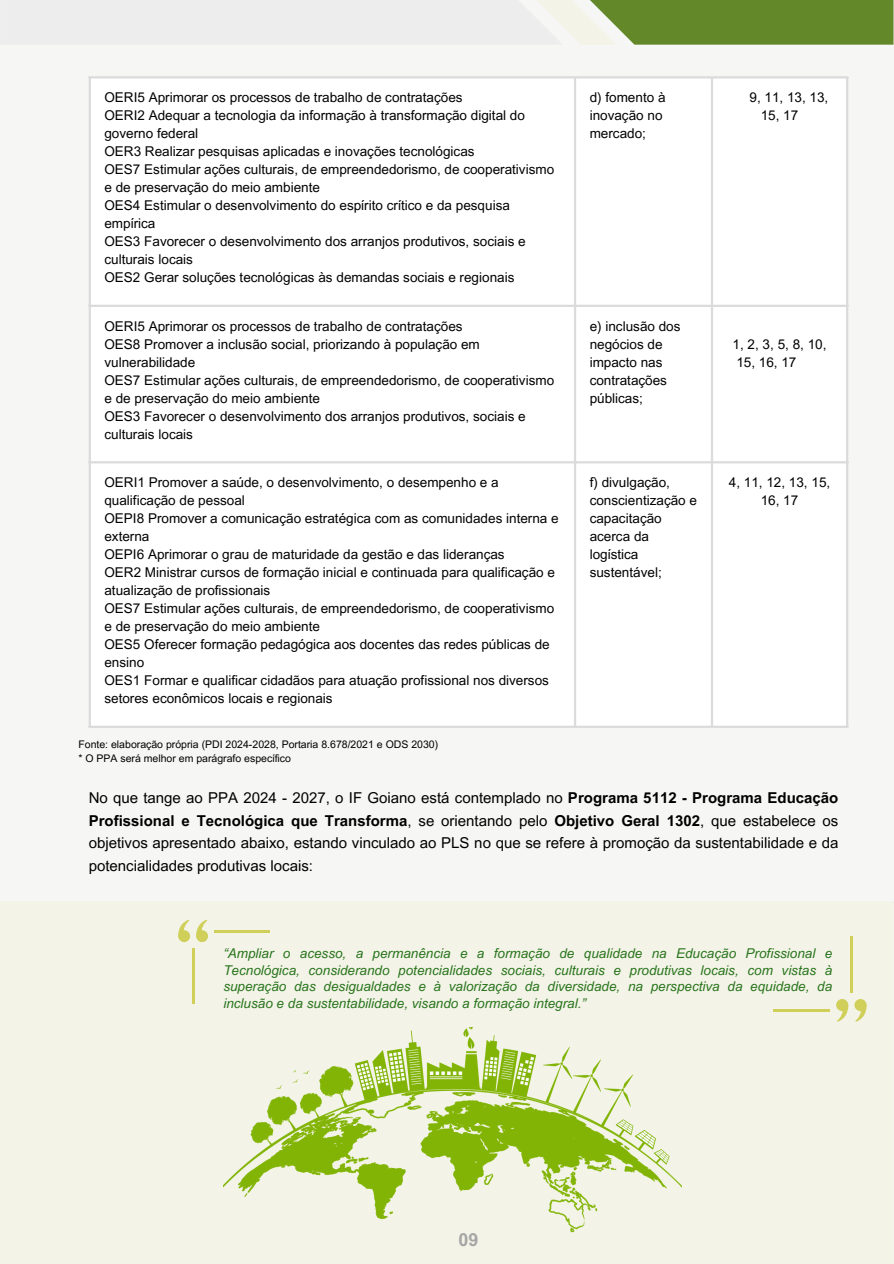
<style>
.page{position:relative;width:894px;height:1264px;background:#fff}
.page>*{position:absolute;margin:0;border:0;box-sizing:border-box;transform-origin:0 0}
.t1{font:700 18px "Arial MT Pro";color:#a6a6a6}
.t2{font:15px/22.5px "Arial MT Pro";color:#000;text-align:justify}
.t3{font:13.5px/18px "Arial MT Pro";color:#000}
.t4{font:italic 13.5px/16.8px "Arial MT Pro";color:#29741d;text-align:justify}
.t5{font:10.5px "Arial MT Pro";color:#000}
.s1{font-weight:700}
</style>
<div class="page">
<hr style="left:89px;top:78px;width:2px;height:647px;background:#dbdbdb">
<hr style="left:573px;top:78px;width:3px;height:647px;background:#dbdbdb">
<hr style="left:710px;top:78px;width:3px;height:647px;background:#dbdbdb">
<hr style="left:845px;top:78px;width:3px;height:647px;background:#dbdbdb">
<hr style="left:89px;top:76px;width:759px;height:2px;background:#dbdbdb">
<hr style="left:89px;top:305px;width:759px;height:2px;background:#dbdbdb">
<hr style="left:89px;top:461px;width:759px;height:2px;background:#dbdbdb">
<hr style="left:89px;top:725px;width:759px;height:3px;background:#dbdbdb">
<div style="left:1px;top:902px;width:891px;height:361px;background:#f3f4e7"></div>
<hr style="left:0;top:903px;width:2px;height:360px;background:#f3f4e7">
<hr style="left:891px;top:903px;width:2px;height:360px;background:#f3f4e7">
<hr style="left:0;top:901px;width:893px;height:2px;background:#f3f4e7">
<hr style="left:0;top:1263px;width:893px;height:1px;background:#f3f4e7">
<svg style="left:537px;top:0;width:356px;height:45px;background:#829f54"></svg>
<img style="left:223px;top:1027px;width:458px;height:206px">
<div style="left:196px;top:930px;width:12px;height:12px;background:#cfcf5a;border-radius:50%"></div>
<svg style="left:196px;top:919px;width:11px;height:21px"></svg>
<div style="left:178px;top:930px;width:12px;height:12px;background:#cfcf5a;border-radius:50%"></div>
<svg style="left:178px;top:919px;width:11px;height:21px"></svg>
<hr style="left:192px;top:948px;width:2px;height:55px;background:#cfcf5a">
<hr style="left:214px;top:929px;width:55px;height:3px;background:#cfcf5a">
<svg style="left:836px;top:1000px;width:31px;height:21px"></svg>
<hr style="left:849px;top:936px;width:3px;height:56px;background:#cfcf5a">
<hr style="left:773px;top:1008px;width:56px;height:3px;background:#cfcf5a">
<p class="t3" style="left:104px;top:90px;width:359px">OERI5 Aprimorar os processos de trabalho de contratações</p>
<p class="t3" style="left:104px;top:108px;width:422px">OERI2 Adequar a tecnologia da informação à transformação digital do governo federal</p>
<p class="t3" style="left:104px;top:144px;width:371px">OER3 Realizar pesquisas aplicadas e inovações tecnológicas</p>
<p class="t3" style="left:104px;top:162px;width:451px">OES7 Estimular ações culturais, de empreendedorismo, de cooperativismo e de preservação do meio ambiente</p>
<p class="t3" style="left:104px;top:198px;width:407px">OES4 Estimular o desenvolvimento do espírito crítico e da pesquisa empírica</p>
<p class="t3" style="left:104px;top:234px;width:422px">OES3 Favorecer o desenvolvimento dos arranjos produtivos, sociais e culturais locais</p>
<p class="t3" style="left:104px;top:270px;width:411px">OES2 Gerar soluções tecnológicas às demandas sociais e regionais</p>
<p class="t3" style="left:104px;top:318px;width:359px">OERI5 Aprimorar os processos de trabalho de contratações</p>
<p class="t3" style="left:104px;top:336px;width:377px">OES8 Promover a inclusão social, priorizando à população em vulnerabilidade</p>
<p class="t3" style="left:104px;top:372px;width:451px">OES7 Estimular ações culturais, de empreendedorismo, de cooperativismo e de preservação do meio ambiente</p>
<p class="t3" style="left:104px;top:408px;width:422px">OES3 Favorecer o desenvolvimento dos arranjos produtivos, sociais e culturais locais</p>
<p class="t3" style="left:104px;top:475px;width:395px">OERI1 Promover a saúde, o desenvolvimento, o desempenho e a qualificação de pessoal</p>
<p class="t3" style="left:104px;top:511px;width:455px">OEPI8 Promover a comunicação estratégica com as comunidades interna e externa</p>
<p class="t3" style="left:104px;top:547px;width:401px">OEPI6 Aprimorar o grau de maturidade da gestão e das lideranças</p>
<p class="t3" style="left:104px;top:565px;width:452px">OER2 Ministrar cursos de formação inicial e continuada para qualificação e atualização de profissionais</p>
<p class="t3" style="left:104px;top:601px;width:451px">OES7 Estimular ações culturais, de empreendedorismo, de cooperativismo e de preservação do meio ambiente</p>
<p class="t3" style="left:104px;top:637px;width:446px">OES5 Oferecer formação pedagógica aos docentes das redes públicas de ensino</p>
<p class="t3" style="left:104px;top:673px;width:446px">OES1 Formar e qualificar cidadãos para atuação profissional nos diversos setores econômicos locais e regionais</p>
<p class="t5" style="left:78px;top:740px;width:361px">Fonte: elaboração própria (PDI 2024-2028, Portaria 8.678/2021 e ODS 2030)</p>
<p class="t5" style="left:78px;top:754px;width:214px">* O PPA será melhor em parágrafo específico</p>
<p class="t3" style="left:589px;top:90px;width:77px">d) fomento à inovação no mercado;</p>
<p class="t3" style="left:760px;top:90px;width:69px;text-indent:-11px">9, 11, 13, 13,<br>15, 17</p>
<p class="t3" style="left:589px;top:318px;width:92px">e) inclusão dos negócios de impacto nas contratações públicas;</p>
<p class="t3" style="left:732px;top:336px;width:95px">1, 2, 3, 5, 8, 10,<br>15, 16, 17</p>
<p class="t3" style="left:589px;top:475px;width:109px">f) divulgação, conscientização e capacitação acerca da logística sustentável;</p>
<p class="t3" style="left:728px;top:475px;width:103px;text-align:center">4, 11, 12, 13, 15,<br>16, 17</p>
<p class="t2" style="left:89px;top:788px;width:751px">No que tange ao PPA 2024 - 2027, o IF Goiano está contemplado no <span class="s1">Programa 5112 - Programa Educação Profissional e Tecnológica que Transforma</span>, se orientando pelo <span class="s1">Objetivo Geral 1302</span>, que estabelece os objetivos apresentado abaixo, estando vinculado ao PLS no que se refere à promoção da sustentabilidade e da potencialidades produtivas locais:</p>
<p class="t4" style="left:223px;top:946px;width:610px">“Ampliar o acesso, a permanência e a formação de qualidade na Educação Profissional e Tecnológica, considerando potencialidades sociais, culturais e produtivas locais, com vistas à superação das desigualdades e à valorização da diversidade, na perspectiva da equidade, da inclusão e da sustentabilidade, visando a formação integral.”</p>
<h1 class="t1" style="left:458px;top:1232px;width:22px">09</h1>
</div>
